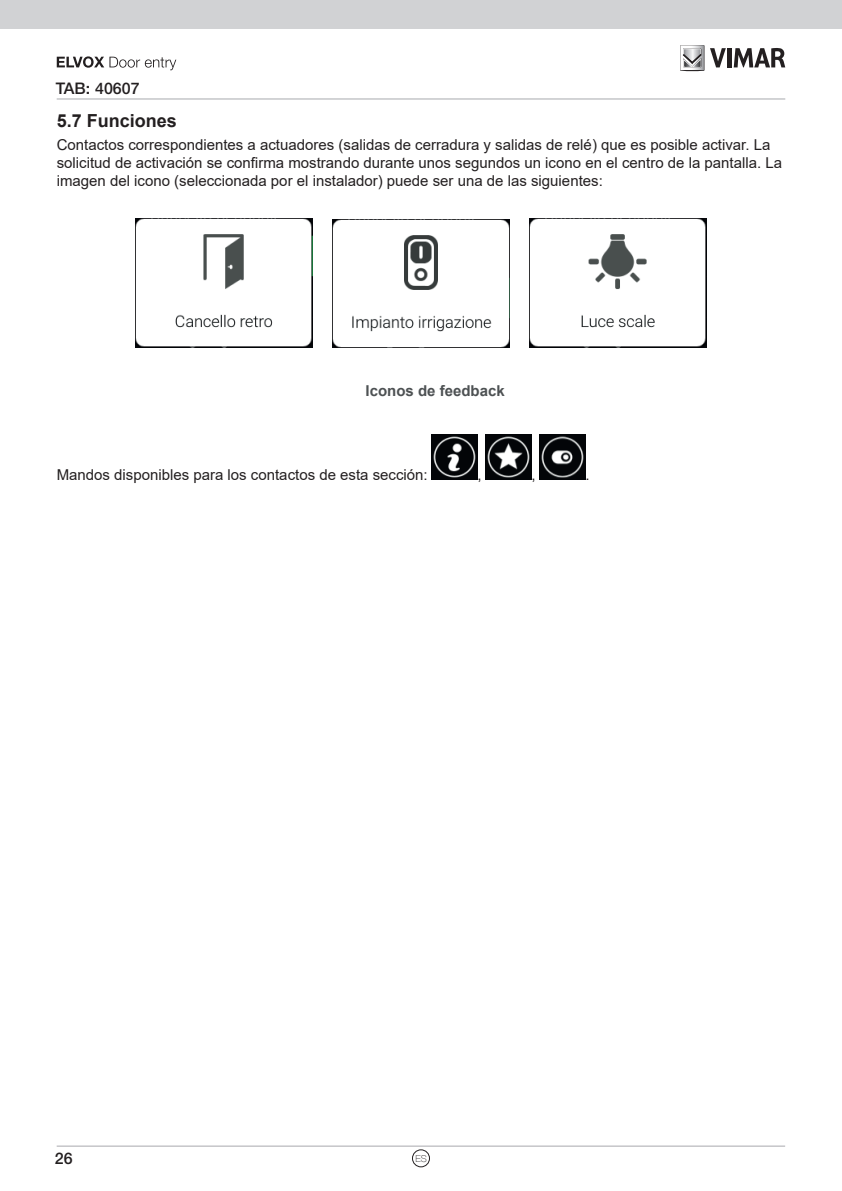
<style>
.page{position:relative;width:842px;height:1191px;background:#fff}
.page>*{position:absolute;margin:0;border:0;box-sizing:border-box;transform-origin:0 0}
.t1{font:700 18px "Arial";color:#231f20}
.t2{font:500 16px "Helvetica Neue LT Std";color:#231f20}
.t3{font:15px/18px "Arial";color:#231f20}
.t4{font:700 15px "Arial";color:#4d5153}
.t5{font:100 9.6px "Helvetica Neue LT Std";color:#231f20}
</style>
<div class="page">
<hr style="left:57px;top:1145px;width:728px;height:1px;background:#a8a9ad">
<div style="left:0;top:0;width:842px;height:28px;background:#d1d2d4"></div>
<svg style="left:680px;top:45px;width:24px;height:27px"></svg>
<svg style="left:710px;top:48px;width:16px;height:19px"></svg>
<hr style="left:727px;top:48px;width:4px;height:19px;background:#231f20">
<svg style="left:734px;top:48px;width:51px;height:19px"></svg>
<hr style="left:57px;top:98px;width:728px;height:1px;background:#a8a9ad">
<svg style="left:57px;top:56px;width:119px;height:14px"></svg>
<div style="left:412px;top:1149px;width:18px;height:18px;border:1px solid #231f20;border-radius:50%"></div>
<img style="left:135px;top:218px;width:177px;height:129px">
<img style="left:333px;top:219px;width:176px;height:128px">
<img style="left:530px;top:218px;width:177px;height:129px">
<img style="left:432px;top:434px;width:46px;height:46px">
<img style="left:486px;top:434px;width:45px;height:46px">
<img style="left:540px;top:434px;width:45px;height:46px">
<p class="t2" style="left:56px;top:79px;width:85px">TAB: 40607</p>
<p class="t1" style="left:57px;top:107px;width:122px">5.7 Funciones</p>
<p class="t3" style="left:57px;top:136px;width:727px">Contactos correspondientes a actuadores (salidas de cerradura y salidas de relé) que es posible activar. La solicitud de activación se confirma mostrando durante unos segundos un icono en el centro de la pantalla. La imagen del icono (seleccionada por el instalador) puede ser una de las siguientes:</p>
<p class="t4" style="left:366px;top:380px;width:141px">Iconos de feedback</p>
<p class="t3" style="left:57px;top:465px;width:373px">Mandos disponibles para los contactos de esta sección:</p>
<p class="t3" style="left:478px;top:465px;width:6px">,</p>
<p class="t3" style="left:531px;top:465px;width:6px">,</p>
<p class="t3" style="left:585px;top:465px;width:6px">.</p>
<p class="t2" style="left:55px;top:1148px;width:19px">26</p>
<p class="t5" style="left:415px;top:1153px;width:13px">ES</p>
</div>
